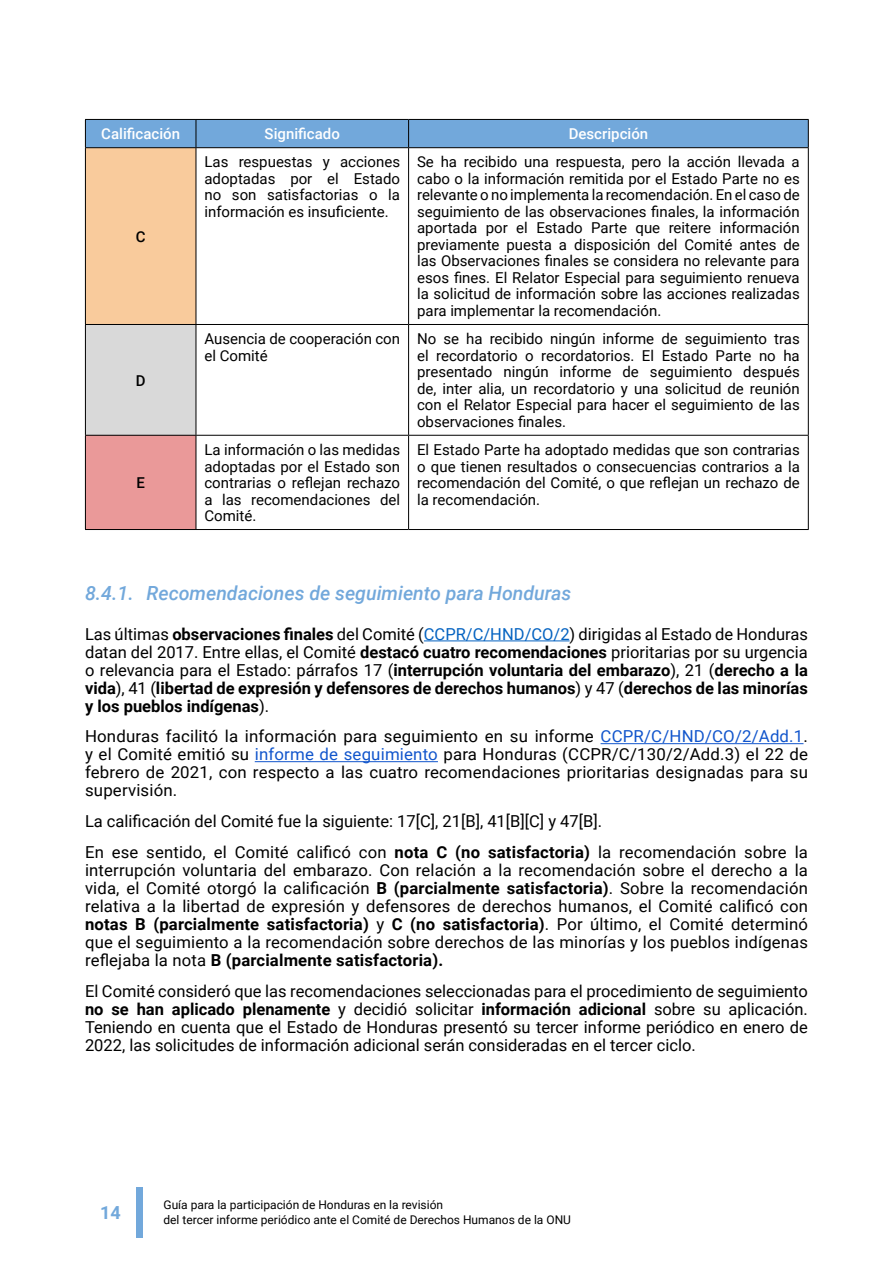
<style>
.page{position:relative;width:893px;height:1263px;background:#fff}
.page>*{position:absolute;margin:0;border:0;box-sizing:border-box;transform-origin:0 0}
.t1{font:italic 500 19.5px "Roboto";color:#72a8db}
.t2{font:700 18px "Roboto";color:#72a8db}
.t3{font:16.5px/18px "Roboto";letter-spacing:.01em;color:#000;text-align:justify}
.t4{font:700 16.5px/18px "Roboto";color:#000;text-align:justify}
.t5{font:15px/16.5px "Roboto";color:#000;text-align:justify}
.t6{font:500 15px "Roboto";color:#fff}
.t7{font:500 15px "Roboto";color:#000}
.t8{font:12px/14.4px "Roboto";color:#000}
.s1{font-weight:400}
.s2{font-weight:400;color:#0563c1}
.s3{color:#15c}
.s4{font-weight:700}
</style>
<div class="page">
<div style="left:136px;top:1187px;width:6px;height:50px;background:#72a8db"></div>
<hr style="left:424px;top:640px;width:146px;height:1px;background:#0563c1">
<hr style="left:601px;top:743px;width:202px;height:1px;background:#15c">
<hr style="left:255px;top:761px;width:183px;height:1px;background:#15c">
<div style="left:85px;top:148px;width:111px;height:176px;background:#f9cb9c"></div>
<div style="left:85px;top:324px;width:111px;height:111px;background:#d9d9d9"></div>
<div style="left:85px;top:435px;width:111px;height:94px;background:#ea9999"></div>
<div style="left:85px;top:119px;width:724px;height:28px;background:#72a8db"></div>
<hr style="left:85px;top:147px;width:111px;height:1px;background:#000">
<hr style="left:196px;top:147px;width:213px;height:1px;background:#000">
<hr style="left:409px;top:147px;width:400px;height:1px;background:#000">
<hr style="left:85px;top:148px;width:1px;height:176px;background:#000">
<hr style="left:196px;top:148px;width:1px;height:176px;background:#000">
<hr style="left:408px;top:148px;width:1px;height:176px;background:#000">
<hr style="left:808px;top:148px;width:1px;height:176px;background:#000">
<hr style="left:85px;top:324px;width:111px;height:1px;background:#000">
<hr style="left:85px;top:325px;width:1px;height:110px;background:#000">
<hr style="left:196px;top:324px;width:213px;height:1px;background:#000">
<hr style="left:196px;top:325px;width:1px;height:110px;background:#000">
<hr style="left:409px;top:324px;width:400px;height:1px;background:#000">
<hr style="left:408px;top:325px;width:1px;height:110px;background:#000">
<hr style="left:808px;top:325px;width:1px;height:110px;background:#000">
<hr style="left:85px;top:435px;width:111px;height:1px;background:#000">
<hr style="left:85px;top:436px;width:1px;height:93px;background:#000">
<hr style="left:196px;top:435px;width:213px;height:1px;background:#000">
<hr style="left:196px;top:436px;width:1px;height:93px;background:#000">
<hr style="left:409px;top:435px;width:400px;height:1px;background:#000">
<hr style="left:408px;top:436px;width:1px;height:93px;background:#000">
<hr style="left:808px;top:436px;width:1px;height:93px;background:#000">
<hr style="left:85px;top:529px;width:111px;height:1px;background:#000">
<hr style="left:196px;top:529px;width:213px;height:1px;background:#000">
<hr style="left:409px;top:529px;width:400px;height:1px;background:#000">
<p class="t6" style="left:101px;top:123px;width:80px">Calificación</p>
<p class="t6" style="left:265px;top:123px;width:77px">Significado</p>
<p class="t6" style="left:569px;top:123px;width:81px">Descripción</p>
<p class="t7" style="left:136px;top:226px;width:11px">C</p>
<p class="t7" style="left:136px;top:370px;width:11px">D</p>
<p class="t7" style="left:136px;top:472px;width:10px">E</p>
<p class="t5" style="left:204px;top:153px;width:197px">Las respuestas y acciones adoptadas por el Estado no son satisfactorias o la información es insuficiente.</p>
<p class="t5" style="left:417px;top:153px;width:384px">Se ha recibido una respuesta, pero la acción llevada a cabo o la información remitida por el Estado Parte no es relevante o no implementa la recomendación. En el caso de seguimiento de las observaciones finales, la información aportada por el Estado Parte que reitere información previamente puesta a disposición del Comité antes de las Observaciones finales se considera no relevante para esos fines. El Relator Especial para seguimiento renueva la solicitud de información sobre las acciones realizadas para implementar la recomendación.</p>
<p class="t5" style="left:204px;top:330px;width:197px">Ausencia de cooperación con el Comité</p>
<p class="t5" style="left:417px;top:330px;width:384px">No se ha recibido ningún informe de seguimiento tras el recordatorio o recordatorios. El Estado Parte no ha presentado ningún informe de seguimiento después de, inter alia, un recordatorio y una solicitud de reunión con el Relator Especial para hacer el seguimiento de las observaciones finales.</p>
<p class="t5" style="left:204px;top:441px;width:197px">La información o las medidas adoptadas por el Estado son contrarias o reflejan rechazo a las recomendaciones del Comité.</p>
<p class="t5" style="left:417px;top:441px;width:384px">El Estado Parte ha adoptado medidas que son contrarias o que tienen resultados o consecuencias contrarios a la recomendación del Comité, o que reflejan un rechazo de la recomendación.</p>
<p class="t1" style="left:85px;top:580px;width:488px">8.4.1. Recomendaciones de seguimiento para Honduras</p>
<p class="t4" style="left:85px;top:624px;width:724px"><span class="s1">Las últimas</span> observaciones finales <span class="s1">del Comité (</span><span class="s2">CCPR/C/HND/CO/2</span><span class="s1">) dirigidas al Estado de Honduras datan del 2017. Entre ellas, el Comité</span> destacó cuatro recomendaciones <span class="s1">prioritarias por su urgencia o relevancia para el Estado: párrafos 17 (</span>interrupción voluntaria del embarazo<span class="s1">), 21 (</span>derecho a la vida<span class="s1">), 41 (</span>libertad de expresión y defensores de derechos humanos<span class="s1">) y 47 (</span>derechos de las minorías y los pueblos indígenas<span class="s1">).</span></p>
<p class="t3" style="left:85px;top:727px;width:724px">Honduras facilitó la información para seguimiento en su informe <span class="s3">CCPR/C/HND/CO/2/Add.1</span>. y el Comité emitió su <span class="s3">informe de seguimiento</span> para Honduras (CCPR/C/130/2/Add.3) el 22 de febrero de 2021, con respecto a las cuatro recomendaciones prioritarias designadas para su supervisión.</p>
<p class="t3" style="left:85px;top:805px;width:724px;line-height:30.8px">La calificación del Comité fue la siguiente: 17[C], 21[B], 41[B][C] y 47[B].<br>En ese sentido, el Comité calificó con <span class="s4">nota C (no satisfactoria)</span> la recomendación sobre la</p>
<p class="t3" style="left:85px;top:860px;width:724px">interrupción voluntaria del embarazo. Con relación a la recomendación sobre el derecho a la vida, el Comité otorgó la calificación <span class="s4">B (parcialmente satisfactoria)</span>. Sobre la recomendación relativa a la libertad de expresión y defensores de derechos humanos, el Comité calificó con <span class="s4">notas B (parcialmente satisfactoria)</span> y <span class="s4">C (no satisfactoria)</span>. Por último, el Comité determinó que el seguimiento a la recomendación sobre derechos de las minorías y los pueblos indígenas reflejaba la nota <span class="s4">B (parcialmente satisfactoria).</span></p>
<p class="t3" style="left:85px;top:981px;width:724px">El Comité consideró que las recomendaciones seleccionadas para el procedimiento de seguimiento <span class="s4">no se han aplicado plenamente</span> y decidió solicitar <span class="s4">información adicional</span> sobre su aplicación.<br>Teniendo en cuenta que el Estado de Honduras presentó su tercer informe periódico en enero de 2022, las solicitudes de información adicional serán consideradas en el tercer ciclo.</p>
<p class="t2" style="left:100px;top:1200px;width:22px">14</p>
<p class="t8" style="left:164px;top:1197px;width:409px">Guía para la participación de Honduras en la revisión<br>del tercer informe periódico ante el Comité de Derechos Humanos de la ONU</p>
</div>
